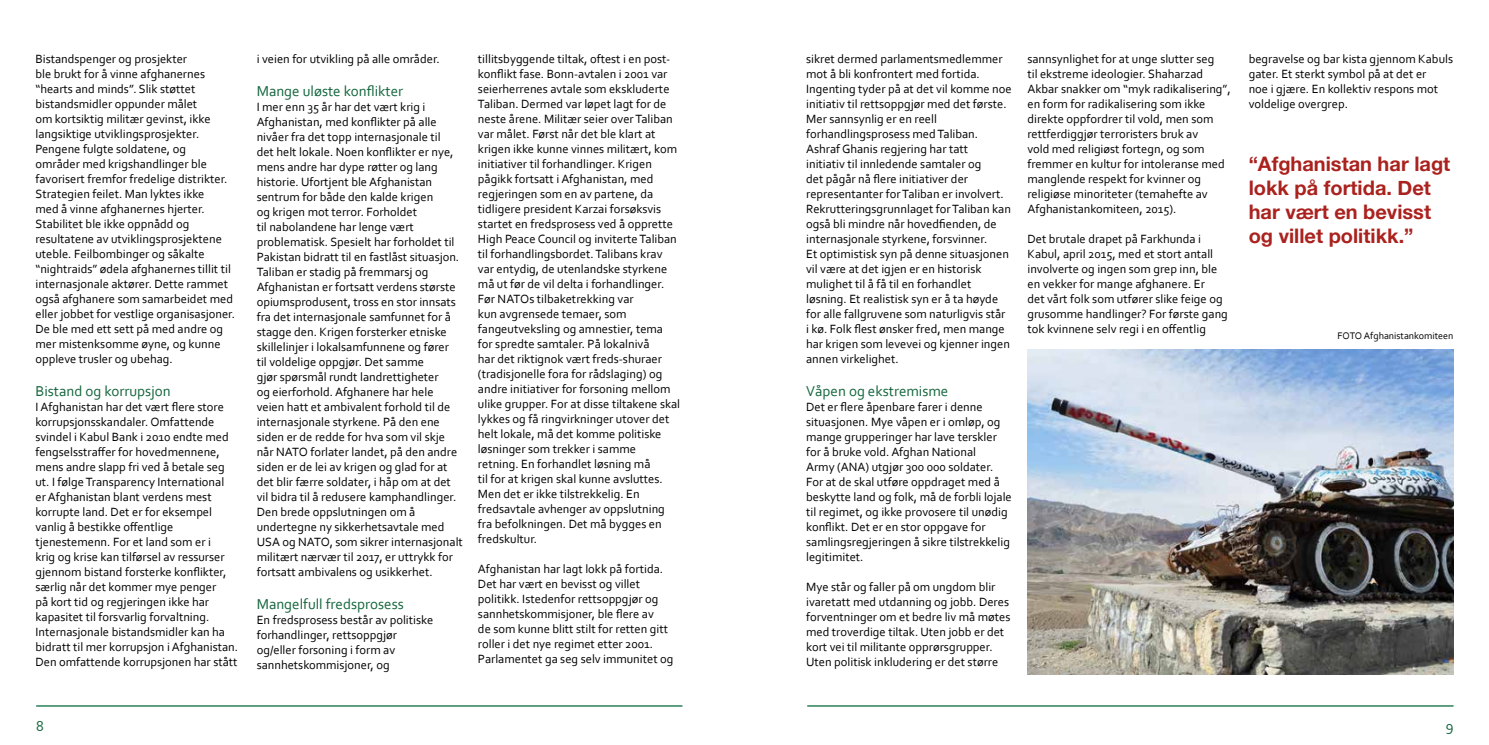
<style>
.page{position:relative;width:1489px;height:745px;background:#fff}
.page>*{position:absolute;margin:0;border:0;box-sizing:border-box;transform-origin:0 0}
.t1{font:700 20px/24px "Helvetica Neue";color:#aa221e}
.t2{font:15px "Corbel";color:#13653c}
.t3{font:12.5px/15px "Corbel";color:#000}
.t4{font:10px "Corbel";color:#000}
</style>
<div class="page">
<hr style="left:36px;top:704px;width:646px;height:2px;background:#006838">
<hr style="left:807px;top:704px;width:646px;height:2px;background:#006838">
<img style="left:1027px;top:349px;width:426px;height:324px">
<p class="t3" style="left:35px;top:50px;width:201px">Bistandspenger og prosjekter<br>ble brukt for å vinne afghanernes “hearts and minds”. Slik støttet bistandsmidler oppunder målet<br>om kortsiktig militær gevinst, ikke langsiktige utviklingsprosjekter.<br>Pengene fulgte soldatene, og<br>områder med krigshandlinger ble favorisert fremfor fredelige distrikter.<br>Strategien feilet. Man lyktes ikke<br>med å vinne afghanernes hjerter.<br>Stabilitet ble ikke oppnådd og resultatene av utviklingsprosjektene uteble. Feilbombinger og såkalte “nightraids” ødela afghanernes tillit til internasjonale aktører. Dette rammet også afghanere som samarbeidet med eller jobbet for vestlige organisasjoner.<br>De ble med ett sett på med andre og mer mistenksomme øyne, og kunne oppleve trusler og ubehag.</p>
<p class="t2" style="left:35px;top:381px;width:137px">Bistand og korrupsjon</p>
<p class="t3" style="left:35px;top:398px;width:204px">I Afghanistan har det vært flere store korrupsjonsskandaler. Omfattende svindel i Kabul Bank i 2010 endte med fengselsstraffer for hovedmennene, mens andre slapp fri ved å betale seg ut. I følge Transparency International<br>er Afghanistan blant verdens mest korrupte land. Det er for eksempel vanlig å bestikke offentlige tjenestemenn. For et land som er i<br>krig og krise kan tilførsel av ressurser gjennom bistand forsterke konflikter, særlig når det kommer mye penger<br>på kort tid og regjeringen ikke har kapasitet til forsvarlig forvaltning.<br>Internasjonale bistandsmidler kan ha bidratt til mer korrupsjon i Afghanistan.<br>Den omfattende korrupsjonen har stått</p>
<p class="t3" style="left:257px;top:50px;width:184px">i veien for utvikling på alle områder.</p>
<p class="t2" style="left:257px;top:81px;width:148px">Mange uløste konflikter</p>
<p class="t3" style="left:257px;top:98px;width:208px">I mer enn 35 år har det vært krig i Afghanistan, med konflikter på alle nivåer fra det topp internasjonale til<br>det helt lokale. Noen konflikter er nye, mens andre har dype røtter og lang historie. Ufortjent ble Afghanistan sentrum for både den kalde krigen<br>og krigen mot terror. Forholdet<br>til nabolandene har lenge vært problematisk. Spesielt har forholdet til Pakistan bidratt til en fastlåst situasjon.<br>Taliban er stadig på fremmarsj og Afghanistan er fortsatt verdens største opiumsprodusent, tross en stor innsats fra det internasjonale samfunnet for å stagge den. Krigen forsterker etniske skillelinjer i lokalsamfunnene og fører<br>til voldelige oppgjør. Det samme<br>gjør spørsmål rundt landrettigheter<br>og eierforhold. Afghanere har hele veien hatt et ambivalent forhold til de internasjonale styrkene. På den ene siden er de redde for hva som vil skje når NATO forlater landet, på den andre siden er de lei av krigen og glad for at det blir færre soldater, i håp om at det vil bidra til å redusere kamphandlinger.<br>Den brede oppslutningen om å undertegne ny sikkerhetsavtale med USA og NATO, som sikrer internasjonalt militært nærvær til 2017, er uttrykk for fortsatt ambivalens og usikkerhet.</p>
<p class="t2" style="left:257px;top:594px;width:149px">Mangelfull fredsprosess</p>
<p class="t3" style="left:257px;top:611px;width:178px">En fredsprosess består av politiske forhandlinger, rettsoppgjør og/eller forsoning i form av sannhetskommisjoner, og</p>
<p class="t3" style="left:478px;top:50px;width:204px">tillitsbyggende tiltak, oftest i en post&shy;konflikt fase. Bonn-avtalen i 2001 var seierherrenes avtale som ekskluderte Taliban. Dermed var løpet lagt for de neste årene. Militær seier over Taliban var målet. Først når det ble klart at krigen ikke kunne vinnes militært, kom initiativer til forhandlinger. Krigen pågikk fortsatt i Afghanistan, med regjeringen som en av partene, da tidligere president Karzai forsøksvis startet en fredsprosess ved å opprette High Peace Council og inviterte Taliban til forhandlingsbordet. Talibans krav var entydig, de utenlandske styrkene må ut før de vil delta i forhandlinger.<br>Før NATOs tilbaketrekking var<br>kun avgrensede temaer, som fangeutveksling og amnestier, tema for spredte samtaler. På lokalnivå<br>har det riktignok vært freds-shuraer (tradisjonelle fora for rådslaging) og andre initiativer for forsoning mellom ulike grupper. For at disse tiltakene skal lykkes og få ringvirkninger utover det helt lokale, må det komme politiske løsninger som trekker i samme<br>retning. En forhandlet løsning må<br>til for at krigen skal kunne avsluttes.<br>Men det er ikke tilstrekkelig. En fredsavtale avhenger av oppslutning fra befolkningen. Det må bygges en fredskultur.</p>
<p class="t3" style="left:478px;top:560px;width:197px">Afghanistan har lagt lokk på fortida.<br>Det har vært en bevisst og villet politikk. Istedenfor rettsoppgjør og sannhetskommisjoner, ble flere av<br>de som kunne blitt stilt for retten gitt roller i det nye regimet etter 2001.<br>Parlamentet ga seg selv immunitet og</p>
<p class="t3" style="left:806px;top:50px;width:207px">sikret dermed parlamentsmedlemmer mot å bli konfrontert med fortida.<br>Ingenting tyder på at det vil komme noe initiativ til rettsoppgjør med det første.<br>Mer sannsynlig er en reell forhandlingsprosess med Taliban.<br>Ashraf Ghanis regjering har tatt<br>initiativ til innledende samtaler og<br>det pågår nå flere initiativer der representanter for Taliban er involvert.<br>Rekrutteringsgrunnlaget for Taliban kan også bli mindre når hovedfienden, de internasjonale styrkene, forsvinner.<br>Et optimistisk syn på denne situasjonen vil være at det igjen er en historisk mulighet til å få til en forhandlet løsning. Et realistisk syn er å ta høyde for alle fallgruvene som naturligvis står<br>i kø. Folk flest ønsker fred, men mange har krigen som levevei og kjenner ingen annen virkelighet.</p>
<p class="t2" style="left:806px;top:381px;width:144px">Våpen og ekstremisme</p>
<p class="t3" style="left:806px;top:398px;width:207px">Det er flere åpenbare farer i denne situasjonen. Mye våpen er i omløp, og mange grupperinger har lave terskler for å bruke vold. Afghan National<br>Army (ANA) utgjør 300 000 soldater.<br>For at de skal utføre oppdraget med å beskytte land og folk, må de forbli lojale til regimet, og ikke provosere til unødig konflikt. Det er en stor oppgave for samlingsregjeringen å sikre tilstrekkelig legitimitet.</p>
<p class="t3" style="left:806px;top:578px;width:206px">Mye står og faller på om ungdom blir ivaretatt med utdanning og jobb. Deres forventninger om et bedre liv må møtes med troverdige tiltak. Uten jobb er det kort vei til militante opprørsgrupper.<br>Uten politisk inkludering er det større</p>
<p class="t3" style="left:1027px;top:50px;width:205px">sannsynlighet for at unge slutter seg<br>til ekstreme ideologier. Shaharzad Akbar snakker om “myk radikalisering”, en form for radikalisering som ikke direkte oppfordrer til vold, men som rettferdiggjør terroristers bruk av<br>vold med religiøst fortegn, og som fremmer en kultur for intoleranse med manglende respekt for kvinner og religiøse minoriteter (temahefte av Afghanistankomiteen, 2015).</p>
<p class="t3" style="left:1027px;top:230px;width:202px">Det brutale drapet på Farkhunda i Kabul, april 2015, med et stort antall involverte og ingen som grep inn, ble en vekker for mange afghanere. Er<br>det vårt folk som utfører slike feige og grusomme handlinger? For første gang tok kvinnene selv regi i en offentlig</p>
<p class="t3" style="left:1248px;top:50px;width:206px">begravelse og bar kista gjennom Kabuls gater. Et sterkt symbol på at det er<br>noe i gjære. En kollektiv respons mot voldelige overgrep.</p>
<h1 class="t1" style="left:1248px;top:152px;width:203px">“Afghanistan har lagt lokk på fortida. Det har vært en bevisst og villet politikk.”</h1>
<p class="t4" style="left:1337px;top:329px;width:117px">FOTO Afghanistankomiteen</p>
<p class="t2" style="left:36px;top:716px;width:9px">8</p>
<p class="t2" style="left:1445px;top:716px;width:9px">9</p>
</div>
